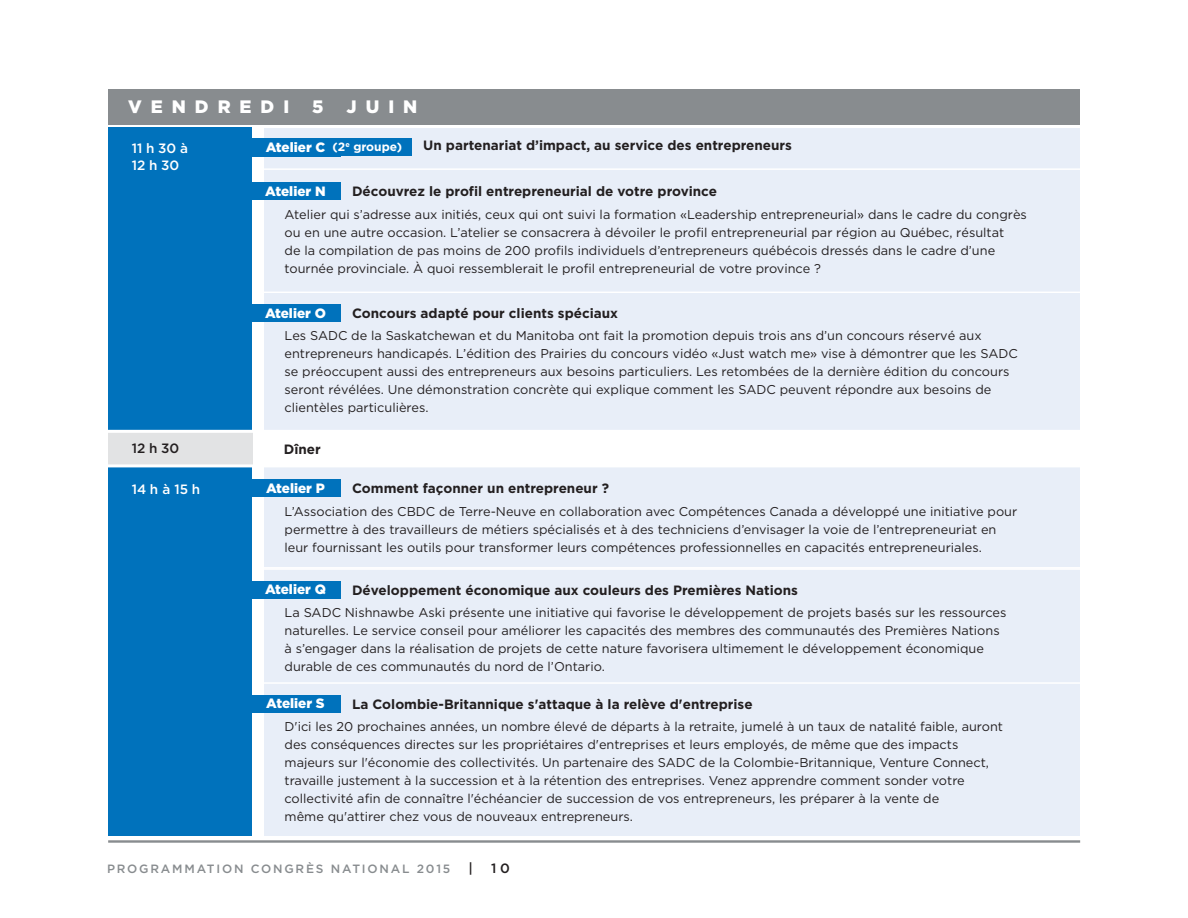
<style>
.page{position:relative;width:1188px;height:918px;background:#fff}
.page>*{position:absolute;margin:0;border:0;box-sizing:border-box;transform-origin:0 0}
.t1{font:900 18px "Gotham HTF";letter-spacing:.5em;color:#fff}
.t2{font:700 13.5px "Gotham HTF";color:#231f20}
.t3{font:900 13.5px "Gotham HTF";color:#fff}
.t4{font:500 13.5px/16.5px "Gotham";color:#fff}
.t5{font:500 13.5px "Gotham";color:#231f20}
.t6{font:500 13.5px "Gotham HTF";color:#231f20}
.t7{font:12.75px/18px "Gotham HTF";color:#231f20}
.t8{font:500 12px "Gotham HTF";letter-spacing:.15em;color:#888c8f}
.t9{font:700 12px "Gotham HTF";color:#fff}
.s1{font-weight:700;font-size:12px}
</style>
<div class="page">
<div style="left:108px;top:89px;width:972px;height:36px;background:#888c8f"></div>
<div style="left:108px;top:128px;width:144px;height:708px;background:#0072bc"></div>
<div style="left:264px;top:128px;width:815px;height:708px;background:#e8eef8"></div>
<hr style="left:108px;top:840px;width:972px;height:3px;background:#888c8f">
<div style="left:244px;top:182px;width:97px;height:18px;background:#0072bc"></div>
<hr style="left:259px;top:168px;width:823px;height:2px;background:#fff">
<div style="left:244px;top:304px;width:97px;height:18px;background:#0072bc"></div>
<hr style="left:259px;top:292px;width:823px;height:1px;background:#fff">
<div style="left:244px;top:479px;width:97px;height:18px;background:#0072bc"></div>
<div style="left:244px;top:581px;width:97px;height:18px;background:#0072bc"></div>
<hr style="left:260px;top:568px;width:822px;height:2px;background:#fff">
<div style="left:244px;top:695px;width:97px;height:18px;background:#0072bc"></div>
<hr style="left:260px;top:682px;width:822px;height:2px;background:#fff">
<div style="left:244px;top:138px;width:168px;height:18px;background:#0072bc"></div>
<div style="left:106px;top:431px;width:975px;height:36px;background:#fff"></div>
<div style="left:108px;top:432px;width:144px;height:34px;background:#e2e3e4"></div>
<hr style="left:108px;top:464px;width:974px;height:3px;background:#fff">
<hr style="left:260px;top:567px;width:822px;height:2px;background:#fff">
<hr style="left:108px;top:430px;width:974px;height:3px;background:#fff">
<h1 class="t1" style="left:128px;top:96px;width:163px">VENDREDI</h1>
<h1 class="t1" style="left:312px;top:96px;width:13px">5</h1>
<h1 class="t1" style="left:347px;top:96px;width:72px">JUIN</h1>
<p class="t3" style="left:317px;top:139px;width:9px">J</p>
<p class="t2" style="left:352px;top:186px;width:366px">Découvrez le profil entrepreneurial de votre province</p>
<p class="t7" style="left:285px;top:206px;width:744px">Atelier qui s’adresse aux initiés, ceux qui ont suivi la formation «Leadership entrepreneurial» dans le cadre du congrès ou en une autre occasion. L’atelier se consacrera à dévoiler le profil entrepreneurial par région au Québec, résultat<br>de la compilation de pas moins de 200 profils individuels d’entrepreneurs québécois dressés dans le cadre d’une tournée provinciale. À quoi ressemblerait le profil entrepreneurial de votre province ?</p>
<p class="t3" style="left:266px;top:139px;width:81px">Atelier C <span class="s1">(2</span></p>
<p class="t2" style="left:423px;top:141px;width:370px">Un partenariat d’impact, au service des entrepreneurs</p>
<p class="t9" style="left:345px;top:143px;width:58px"><sup>e</sup> groupe)</p>
<p class="t4" style="left:132px;top:140px;width:58px">11 h 30 à<br>12 h 30</p>
<p class="t3" style="left:265px;top:183px;width:62px">Atelier N</p>
<p class="t2" style="left:352px;top:308px;width:268px">Concours adapté pour clients spéciaux</p>
<p class="t7" style="left:285px;top:328px;width:735px">Les SADC de la Saskatchewan et du Manitoba ont fait la promotion depuis trois ans d’un concours réservé aux entrepreneurs handicapés. L’édition des Prairies du concours vidéo «Just watch me» vise à démontrer que les SADC se préoccupent aussi des entrepreneurs aux besoins particuliers. Les retombées de la dernière édition du concours seront révélées. Une démonstration concrète qui explique comment les SADC peuvent répondre aux besoins de clientèles particulières.</p>
<p class="t3" style="left:265px;top:305px;width:62px">Atelier O</p>
<p class="t5" style="left:132px;top:441px;width:49px">12 h 30</p>
<p class="t2" style="left:284px;top:444px;width:38px">Dîner</p>
<p class="t4" style="left:132px;top:481px;width:70px">14 h à 15 h</p>
<p class="t3" style="left:266px;top:480px;width:60px">Atelier P</p>
<p class="t2" style="left:352px;top:483px;width:259px">Comment façonner un entrepreneur ?</p>
<p class="t7" style="left:285px;top:503px;width:734px">L’Association des CBDC de Terre-Neuve en collaboration avec Compétences Canada a développé une initiative pour permettre à des travailleurs de métiers spécialisés et à des techniciens d’envisager la voie de l’entrepreneuriat en leur fournissant les outils pour transformer leurs compétences professionnelles en capacités entrepreneuriales.</p>
<p class="t2" style="left:352px;top:585px;width:447px">Développement économique aux couleurs des Premières Nations</p>
<p class="t7" style="left:285px;top:604px;width:723px">La SADC Nishnawbe Aski présente une initiative qui favorise le développement de projets basés sur les ressources naturelles. Le service conseil pour améliorer les capacités des membres des communautés des Premières Nations à s’engager dans la réalisation de projets de cette nature favorisera ultimement le développement économique durable de ces communautés du nord de l’Ontario.</p>
<p class="t3" style="left:265px;top:582px;width:62px">Atelier Q</p>
<p class="t2" style="left:352px;top:699px;width:402px">La Colombie-Britannique s'attaque à la relève d'entreprise</p>
<p class="t7" style="left:285px;top:718px;width:720px">D'ici les 20 prochaines années, un nombre élevé de départs à la retraite, jumelé à un taux de natalité faible, auront des conséquences directes sur les propriétaires d'entreprises et leurs employés, de même que des impacts majeurs sur l'économie des collectivités. Un partenaire des SADC de la Colombie-Britannique, Venture Connect, travaille justement à la succession et à la rétention des entreprises. Venez apprendre comment sonder votre collectivité afin de connaître l'échéancier de succession de vos entrepreneurs, les préparer à la vente de<br>même qu'attirer chez vous de nouveaux entrepreneurs.</p>
<p class="t3" style="left:266px;top:696px;width:60px">Atelier S</p>
<p class="t8" style="left:107px;top:864px;width:345px">PROGRAMMATION CONGRÈS NATIONAL 2015</p>
<p class="t6" style="left:469px;top:863px;width:6px">|</p>
<p class="t6" style="left:491px;top:863px;width:20px">10</p>
</div>
